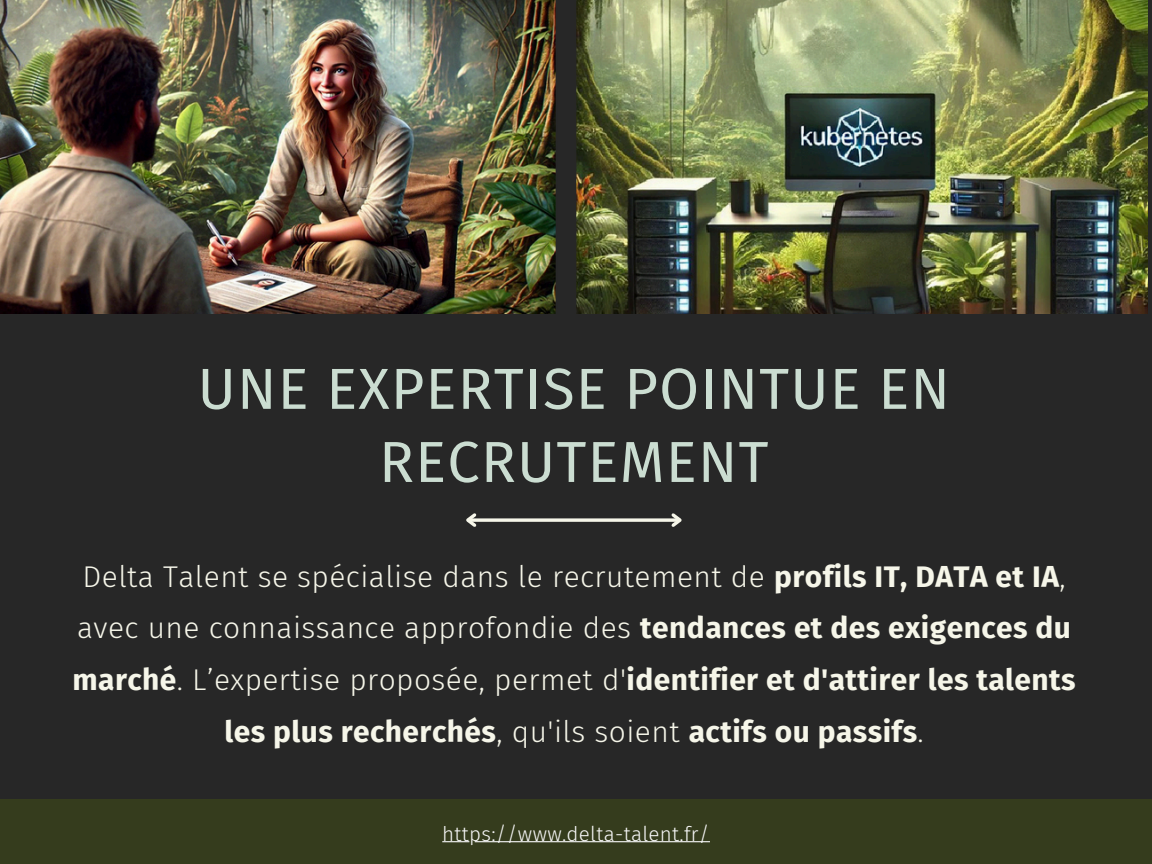
<style>
.page{position:relative;width:1152px;height:864px;background:#272727}
.page>*{position:absolute;margin:0;border:0;box-sizing:border-box;transform-origin:0 0}
.t1{font:57.9px/73.2px "Fira Sans";letter-spacing:.02em;color:#cbddd1;text-align:center}
.t2{font:300 29.85px/51.8px "Fira Sans";letter-spacing:.015em;color:#f6f6e9;text-align:center}
.t3{font:300 20.55px "Fira Sans";letter-spacing:.015em;color:#f8f8f8}
.s1{font-weight:700}
</style>
<div class="page">
<svg style="left:479px;top:518px;width:189px;height:4px"></svg>
<svg style="left:466px;top:513px;width:13px;height:14px"></svg>
<svg style="left:668px;top:513px;width:14px;height:14px"></svg>
<div style="left:0;top:800px;width:1152px;height:64px;background:#353c1d"></div>
<svg style="left:442px;top:841px;width:268px;height:1px"></svg>
<img style="left:0;top:0;width:1148px;height:314px">
<h1 class="t1" style="left:198px;top:353px;width:754px">UNE EXPERTISE POINTUE EN<br>RECRUTEMENT</h1>
<h2 class="t2" style="left:72px;top:551px;width:1005px">Delta Talent se spécialise dans le recrutement de <span class="s1">profils IT, DATA et IA</span>, avec une connaissance approfondie des <span class="s1">tendances et des exigences du marché</span>. L’expertise proposée, permet d'<span class="s1">identifier et d'attirer les talents les plus recherchés</span>, qu'ils soient <span class="s1">actifs ou passifs</span>.</h2>
<p class="t3" style="left:442px;top:821px;width:269px">https://www.delta-talent.fr/</p>
</div>
